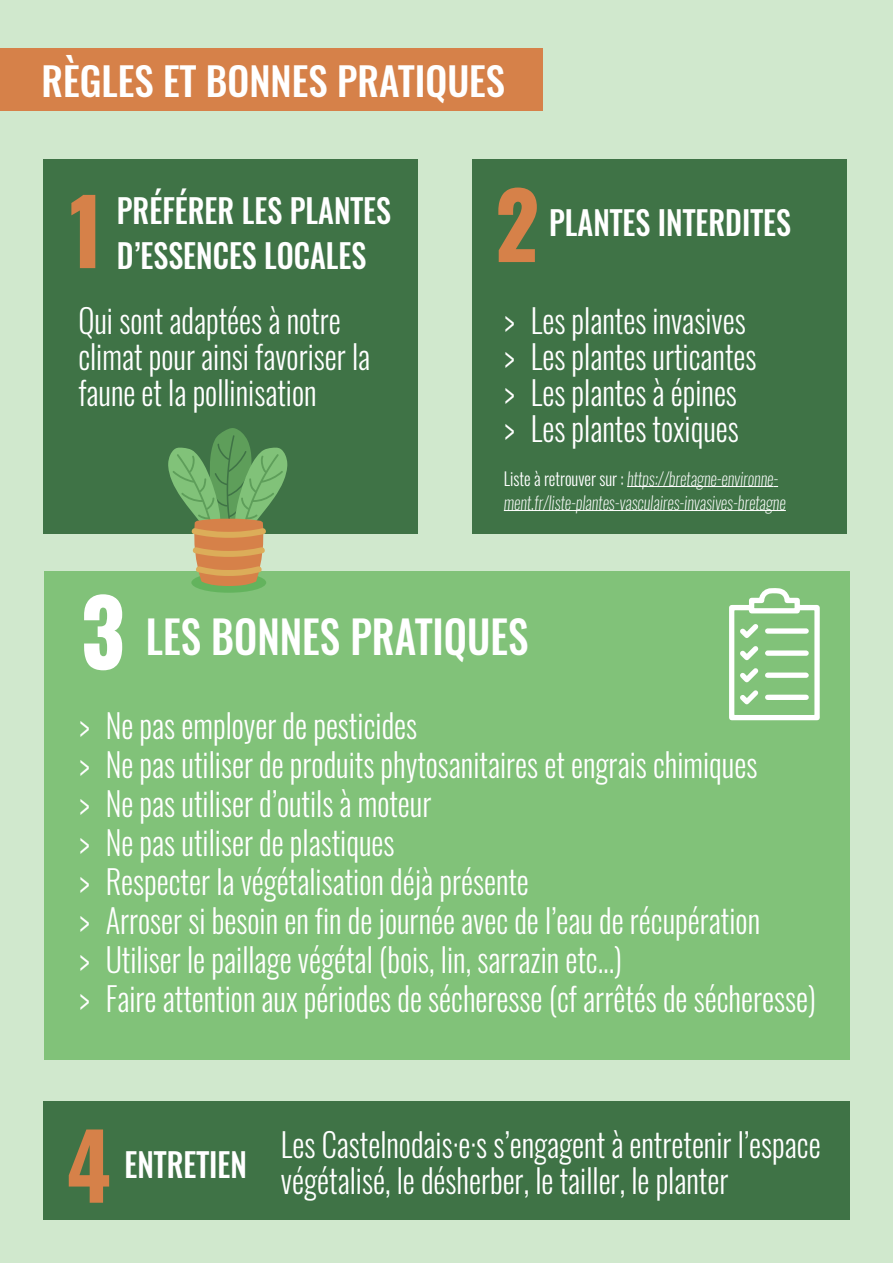
<style>
.page{position:relative;width:893px;height:1263px;background:#fff}
.page>*{position:absolute;margin:0;border:0;box-sizing:border-box;transform-origin:0 0}
.t1{font:800 90.45px "Oswald";color:#d68149;scale:.92 1}
.t2{font:500 45px "Oswald";color:#fff;scale:.92 1}
.t3{font:500 39px "Oswald";color:#fff}
.t4{font:300 33px/39px "Oswald";color:#fff;scale:.92 1}
.t5{font:500 33px "Oswald";color:#fff;scale:.92 1}
.t6{font:italic 200 18px/24px "Oswald";color:#fff;scale:.92 1}
.s1{font-weight:300;font-style:normal}
.s2{font-weight:800;font-size:90.45px}
</style>
<div class="page">
<div style="left:0;top:1px;width:893px;height:1262px;background:#d0e8cd"></div>
<div style="left:44px;top:571px;width:805px;height:489px;background:#81c279"></div>
<svg style="left:729px;top:588px;width:91px;height:132px"></svg>
<div style="left:44px;top:1101px;width:806px;height:119px;background:#3f7346"></div>
<div style="left:1px;top:48px;width:542px;height:62px;background:#d68149"></div>
<div style="left:43px;top:159px;width:375px;height:374px;background:#3f7346"></div>
<div style="left:472px;top:159px;width:375px;height:374px;background:#3f7346"></div>
<hr style="left:627px;top:486px;width:146px;height:1px;background:#fff">
<hr style="left:504px;top:510px;width:282px;height:1px;background:#fff">
<div style="left:191px;top:572px;width:75px;height:21px;background:#63b35d;border-radius:50%"></div>
<svg style="left:168px;top:428px;width:120px;height:158px"></svg>
<p class="t3" style="left:42px;top:54px;width:465px">RÈGLES ET BONNES PRATIQUES</p>
<h1 class="t1" style="left:63px;top:168px;width:51px">1</h1>
<p class="t5" style="left:117px;top:187px;width:300px">PRÉFÉRER LES PLANTES</p>
<p class="t5" style="left:117px;top:232px;width:273px">D’ESSENCES LOCALES</p>
<h1 class="t1" style="left:494px;top:162px;width:51px">2</h1>
<p class="t5" style="left:549px;top:199px;width:264px">PLANTES INTERDITES</p>
<p class="t4" style="left:78px;top:302px;width:319px;line-height:36px">Qui sont adaptées à notre climat pour ainsi favoriser la faune et la pollinisation</p>
<p class="t4" style="left:504px;top:302px;width:276px;line-height:36px">&gt; Les plantes invasives &gt; Les plantes urticantes &gt; Les plantes à épines<br>&gt; Les plantes toxiques</p>
<p class="t6" style="left:504px;top:466px;width:308px"><span class="s1">Liste à retrouver sur :</span> https://bretagne-environne&shy;ment.fr/liste-plantes-vasculaires-invasives-bretagne</p>
<h2 class="t2" style="left:80px;top:605px;width:489px"><span class="s2">3</span> LES BONNES PRATIQUES</h2>
<p class="t4" style="left:79px;top:706px;width:803px">&gt; Ne pas employer de pesticides<br>&gt; Ne pas utiliser de produits phytosanitaires et engrais chimiques<br>&gt; Ne pas utiliser d’outils à moteur<br>&gt; Ne pas utiliser de plastiques<br>&gt; Respecter la végétalisation déjà présente<br>&gt; Arroser si besoin en fin de journée avec de l’eau de récupération<br>&gt; Utiliser le paillage végétal (bois, lin, sarrazin etc...)<br>&gt; Faire attention aux périodes de sécheresse (cf arrêtés de sécheresse)</p>
<h1 class="t1" style="left:66px;top:1102px;width:51px">4</h1>
<p class="t4" style="left:281px;top:1126px;width:588px;line-height:36px">Les Castelnodais·e·s s’engagent à entretenir l’espace végétalisé, le désherber, le tailler, le planter</p>
<p class="t5" style="left:125px;top:1141px;width:135px">ENTRETIEN</p>
</div>
